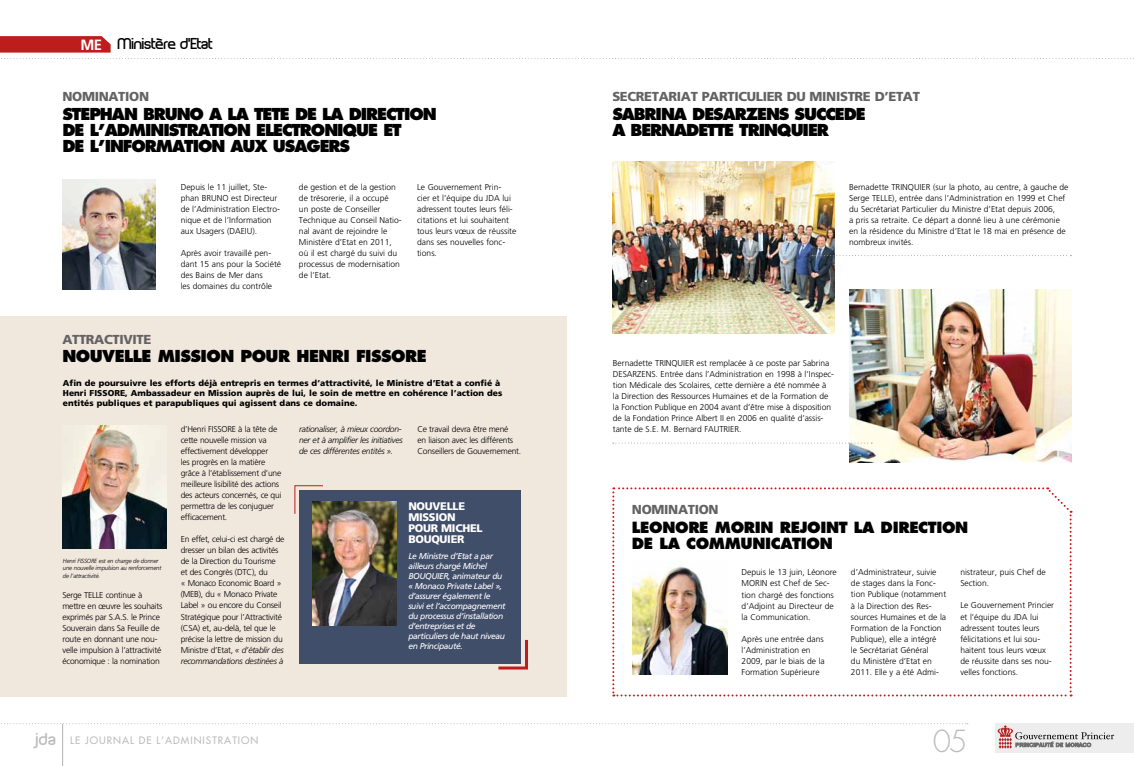
<style>
.page{position:relative;width:1134px;height:766px;background:#fff}
.page>*{position:absolute;margin:0;border:0;box-sizing:border-box;transform-origin:0 0}
.t1{font:300 29.6px "Futura";color:#bcbcbc}
.t2{font:800 16px/16px "Futura";letter-spacing:-.07em;color:#000}
.t3{font:800 16px "Futura";letter-spacing:-.035em;color:#000}
.t4{font:800 15px/16px "Futura";letter-spacing:-.025em;color:#000}
.t5{font:15px "Planet Estyle";letter-spacing:-.035em;color:#000}
.t6{font:900 13px "Frutiger";letter-spacing:-.025em;color:#646363}
.t7{font:900 11px/11px "Frutiger";letter-spacing:-.025em;color:#fff}
.t8{font:10px "Futura";letter-spacing:.1em;color:#bcbcbc}
.t9{font:300 8.5px/11px "Frutiger";color:#000}
.t10{font:300 8.5px/11px "Frutiger";letter-spacing:-.025em;color:#000}
.t11{font:900 8.5px/10px "Frutiger";letter-spacing:.005em;color:#000}
.t12{font:italic 8.5px/10px "Frutiger";letter-spacing:-.045em;color:#fff}
.t13{font:italic 300 8.5px/11px "Frutiger";letter-spacing:-.025em;color:#000}
.t14{font:italic 300 6px/7.5px "Frutiger";letter-spacing:-.025em;color:#000}
.s1{font-family:"Frutiger";font-weight:700;font-size:14.9px;color:#fff}
.s2{font-style:italic}
.s3{font-family:"Planet Estyle";font-size:16.2px}
</style>
<div class="page">
<div style="left:0;top:315px;width:567px;height:381px;background:#f0e7dd"></div>
<hr style="left:62px;top:723px;width:1px;height:42px;background:#b5b4b4">
<svg style="left:1px;top:723px;width:967px;height:1px"></svg>
<div style="left:995px;top:723px;width:139px;height:30px;background:#ededed"></div>
<svg style="left:998px;top:725px;width:116px;height:23px"></svg>
<svg style="left:0;top:36px;width:1134px;height:23px"></svg>
<div style="left:299px;top:490px;width:222px;height:173px;background:#414e69"></div>
<svg style="left:294px;top:485px;width:30px;height:29px"></svg>
<svg style="left:495px;top:639px;width:33px;height:31px"></svg>
<svg style="left:612px;top:487px;width:459px;height:209px"></svg>
<img style="left:632px;top:562px;width:95px;height:112px">
<img style="left:312px;top:502px;width:85px;height:123px">
<img style="left:63px;top:425px;width:104px;height:124px">
<img style="left:849px;top:289px;width:223px;height:173px">
<img style="left:613px;top:161px;width:222px;height:172px">
<svg style="left:812px;top:255px;width:259px;height:1px"></svg>
<svg style="left:613px;top:442px;width:259px;height:1px"></svg>
<img style="left:63px;top:179px;width:92px;height:110px">
<h3 class="t5" style="left:80px;top:34px;width:135px"><span class="s1">ME</span> Ministère d’Etat</h3>
<h3 class="t6" style="left:62px;top:89px;width:88px">NOMINATION</h3>
<h2 class="t2" style="left:62px;top:106px;width:376px">STEPHAN BRUNO A LA TETE DE LA DIRECTION<br>DE L’ADMINISTRATION ELECTRONIQU E ET<br>DE L’INFORMATION AUX USAGERS</h2>
<p class="t9" style="left:181px;top:182px;width:101px">Depuis le 11 juillet, Ste&shy;phan BRUNO est Directeur de l’Administration Electro&shy;nique et de l’Information aux Usagers (DAEIU).</p>
<p class="t9" style="left:181px;top:248px;width:102px">Après avoir travaillé pen&shy;dant 15 ans pour la Société des Bains de Mer dans<br>les domaines du contrôle</p>
<p class="t9" style="left:299px;top:182px;width:104px">de gestion et de la gestion de trésorerie, il a occupé<br>un poste de Conseiller<br>Technique au Conseil Natio&shy;nal avant de rejoindre le<br>Ministère d’Etat en 2011, où il est chargé du suivi du processus de modernisation de l’Etat.</p>
<p class="t9" style="left:417px;top:182px;width:101px">Le Gouvernement Prin-<br>cier et l’équipe du JDA lui adressent toutes leurs féli&shy;citations et lui souhaitent tous leurs vœux de réussite dans ses nouvelles fonc&shy;tions.</p>
<h3 class="t6" style="left:62px;top:331px;width:90px">ATTRACTIVITE</h3>
<h2 class="t3" style="left:62px;top:346px;width:366px">NOUVELLE MISSION POUR HENRI FISSORE</h2>
<p class="t11" style="left:63px;top:377px;width:441px">Afin de poursuivre les efforts déjà entrepris en termes d’attractivité, le Ministre d’Etat a confié à<br>Henri FISSORE, Ambassadeur en Mission auprès de lui, le soin de mettre en cohérence l’action des entités publiques et parapubliques qui agissent dans ce domaine.</p>
<p class="t14" style="left:63px;top:556px;width:100px">Henri Fissore est en charge de donner une nouvelle impulsion au renforcement de l’attractivité.</p>
<p class="t10" style="left:62px;top:589px;width:102px">Serge TELLE continue à mettre en œuvre les souhaits exprimés par S.A.S. le Prince<br>Souverain dans Sa Feuille de route en donnant une nou&shy;velle impulsion à l’attractivité économique : la nomination</p>
<p class="t10" style="left:181px;top:424px;width:102px">d’Henri FISSORE à la tête de cette nouvelle mission va effectivement développer<br>les progrès en la matière grâce à l’établissement d’une meilleure lisibilité des actions des acteurs concernés, ce qui permettra de les conjuguer efficacement.</p>
<p class="t10" style="left:181px;top:534px;width:105px">En effet, celui-ci est chargé de dresser un bilan des activités de la Direction du Tourisme et des Congrès (DTC), du<br>« Monaco Economic Board » (MEB), du « Monaco Private<br>Label » ou encore du Conseil<br>Stratégique pour l’Attractivité (CSA) et, au-delà, tel que le précise la lettre de mission du<br>Ministre d’Etat, <span class="s2">« d’établir des recommandations destinées à</span></p>
<p class="t13" style="left:299px;top:424px;width:105px">rationaliser, à mieux coordon&shy;ner et à amplifier les initiatives de ces différentes entités ».</p>
<p class="t10" style="left:417px;top:424px;width:105px">Ce travail devra être mené<br>en liaison avec les différents<br>Conseillers de Gouvernement.</p>
<p class="t7" style="left:408px;top:500px;width:76px">NOUVELLE<br>MISSION<br>POUR MICHEL<br>BOUQUIER</p>
<p class="t12" style="left:408px;top:550px;width:99px">Le Ministre d’Etat a par ailleurs chargé Michel<br>BOUQUIER, animateur du « Monaco Private Label », d’assurer également le suivi et l’accompagnement du processus d’installation d’entreprises et de particuliers de haut niveau en Principauté.</p>
<h3 class="t6" style="left:612px;top:89px;width:309px">SECRETARIAT PARTICULIER DU MINISTRE D’ETAT</h3>
<h2 class="t2" style="left:612px;top:106px;width:255px">SABRINA DESARZENS SUCCEDE<br>A BERNADETTE TRINQU IER</h2>
<p class="t9" style="left:849px;top:182px;width:221px">Bernadette TRINQUIER (sur la photo, au centre, à gauche de Serge TELLE), entrée dans l’Administration en 1999 et Chef du Secrétariat Particulier du Ministre d’Etat depuis 2006,<br>a pris sa retraite. Ce départ a donné lieu à une cérémonie en la résidence du Ministre d’Etat le 18 mai en présence de nombreux invités.</p>
<p class="t9" style="left:613px;top:358px;width:223px">Bernadette TRINQUIER est remplacée à ce poste par Sabrina DESARZENS. Entrée dans l’Administration en 1998 à l’Inspec&shy;tion Médicale des Scolaires, cette dernière a été nommée à la Direction des Ressources Humaines et de la Formation de la Fonction Publique en 2004 avant d’être mise à disposition de la Fondation Prince Albert II en 2006 en qualité d’assis&shy;tante de S.E. M. Bernard FAUTRIER.</p>
<h3 class="t6" style="left:632px;top:501px;width:88px">NOMINATION</h3>
<h3 class="t4" style="left:632px;top:519px;width:338px">LEONORE MORIN REJOINT LA DIRECTION<br>DE LA COMMUNICATION</h3>
<p class="t9" style="left:742px;top:567px;width:97px">Depuis le 13 juin, Léonore<br>MORIN est Chef de Sec&shy;tion chargé des fonctions d’Adjoint au Directeur de la Communication.</p>
<p class="t9" style="left:742px;top:633px;width:85px">Après une entrée dans l’Administration en<br>2009, par le biais de la<br>Formation Supérieure</p>
<p class="t9" style="left:851px;top:567px;width:97px">d’Administrateur, suivie de stages dans la Fonc&shy;tion Publique (notamment à la Direction des Res&shy;sources Humaines et de la<br>Formation de la Fonction<br>Publique), elle a intégré<br>le Secrétariat Général<br>du Ministère d’Etat en<br>2011. Elle y a été Admi-</p>
<p class="t9" style="left:960px;top:567px;width:87px">nistrateur, puis Chef de<br>Section.</p>
<p class="t9" style="left:960px;top:600px;width:95px">Le Gouvernement Princier et l’équipe du JDA lui adressent toutes leurs félicitations et lui sou&shy;haitent tous leurs vœux de réussite dans ses nou&shy;velles fonctions.</p>
<p class="t8" style="left:34px;top:733px;width:226px"><span class="s3">jda</span> LE JOURNAL DE L’ADMINISTRATION</p>
<h1 class="t1" style="left:933px;top:722px;width:36px">05</h1>
</div>
